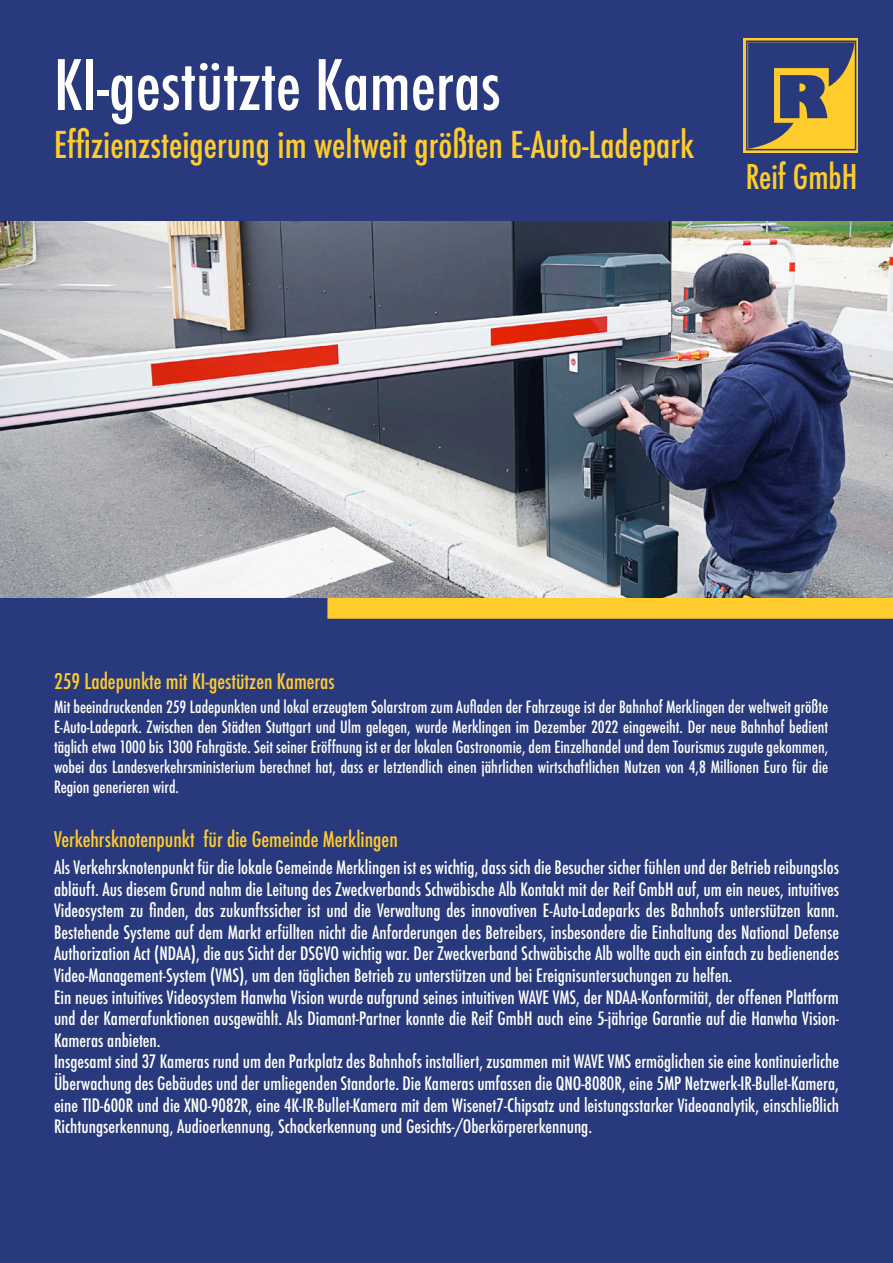
<style>
.page{position:relative;width:893px;height:1263px;background:#28397d}
.page>*{position:absolute;margin:0;border:0;box-sizing:border-box;transform-origin:0 0}
.t1{font:500 condensed 67.5px "Futura";color:#fff}
.t2{font:500 condensed 36px "Futura";color:#ffcc2c}
.t3{font:500 condensed 33.15px "Futura";color:#ffcc2c}
.t4{font:500 condensed 21px "Futura";color:#ffcc2c}
.t5{font:500 condensed 18px/21.6px "Futura";color:#fff}
.t6{font:500 condensed 16.5px/19.8px "Futura";color:#fff;text-align:justify}
</style>
<div class="page">
<svg style="left:743px;top:38px;width:115px;height:115px"></svg>
<svg style="left:746px;top:41px;width:110px;height:109px"></svg>
<svg style="left:748px;top:42px;width:107px;height:107px"></svg>
<div style="left:327px;top:598px;width:566px;height:21px;background:#ffcc2c"></div>
<img style="left:0;top:221px;width:893px;height:377px">
<h1 class="t1" style="left:54px;top:42px;width:448px">KI-gestützte Kameras</h1>
<h2 class="t2" style="left:54px;top:122px;width:642px">Effizienzsteigerung im weltweit größten E-Auto-Ladepark</h2>
<h3 class="t3" style="left:746px;top:156px;width:113px">Reif GmbH</h3>
<p class="t4" style="left:54px;top:668px;width:282px">259 Ladepunkte mit KI-gestützen Kameras</p>
<p class="t6" style="left:54px;top:697px;width:776px">Mit beeindruckenden 259 Ladepunkten und lokal erzeugtem Solarstrom zum Aufladen der Fahrzeuge ist der Bahnhof Merklingen der weltweit größte E-Auto-Ladepark. Zwischen den Städten Stuttgart und Ulm gelegen, wurde Merklingen im Dezember 2022 eingeweiht. Der neue Bahnhof bedient täglich etwa 1000 bis 1300 Fahrgäste. Seit seiner Eröffnung ist er der lokalen Gastronomie, dem Einzelhandel und dem Tourismus zugute gekommen, wobei das Landesverkehrsministerium berechnet hat, dass er letztendlich einen jährlichen wirtschaftlichen Nutzen von 4,8 Millionen Euro für die Region generieren wird.</p>
<p class="t4" style="left:54px;top:825px;width:345px">Verkehrsknotenpunkt für die Gemeinde Merklingen</p>
<p class="t5" style="left:54px;top:856px;width:786px">Als Verkehrsknotenpunkt für die lokale Gemeinde Merklingen ist es wichtig, dass sich die Besucher sicher fühlen und der Betrieb reibungslos abläuft. Aus diesem Grund nahm die Leitung des Zweckverbands Schwäbische Alb Kontakt mit der Reif GmbH auf, um ein neues, intuitives Videosystem zu finden, das zukunftssicher ist und die Verwaltung des innovativen E-Auto-Ladeparks des Bahnhofs unterstützen kann.<br>Bestehende Systeme auf dem Markt erfüllten nicht die Anforderungen des Betreibers, insbesondere die Einhaltung des National Defense Authorization Act (NDAA), die aus Sicht der DSGVO wichtig war. Der Zweckverband Schwäbische Alb wollte auch ein einfach zu bedienendes Video-Management-System (VMS), um den täglichen Betrieb zu unterstützen und bei Ereignisuntersuchungen zu helfen.<br>Ein neues intuitives Videosystem Hanwha Vision wurde aufgrund seines intuitiven WAVE VMS, der NDAA-Konformität, der offenen Plattform und der Kamerafunktionen ausgewählt. Als Diamant-Partner konnte die Reif GmbH auch eine 5-jährige Garantie auf die Hanwha Vision-Kameras anbieten.<br>Insgesamt sind 37 Kameras rund um den Parkplatz des Bahnhofs installiert, zusammen mit WAVE VMS ermöglichen sie eine kontinuierliche Überwachung des Gebäudes und der umliegenden Standorte. Die Kameras umfassen die QNO-8080R, eine 5MP Netzwerk-IR-Bullet-Kamera, eine TID-600R und die XNO-9082R, eine 4K-IR-Bullet-Kamera mit dem Wisenet7-Chipsatz und leistungsstarker Videoanalytik, einschließlich Richtungserkennung, Audioerkennung, Schockerkennung und Gesichts-/Oberkörpererkennung.</p>
</div>
